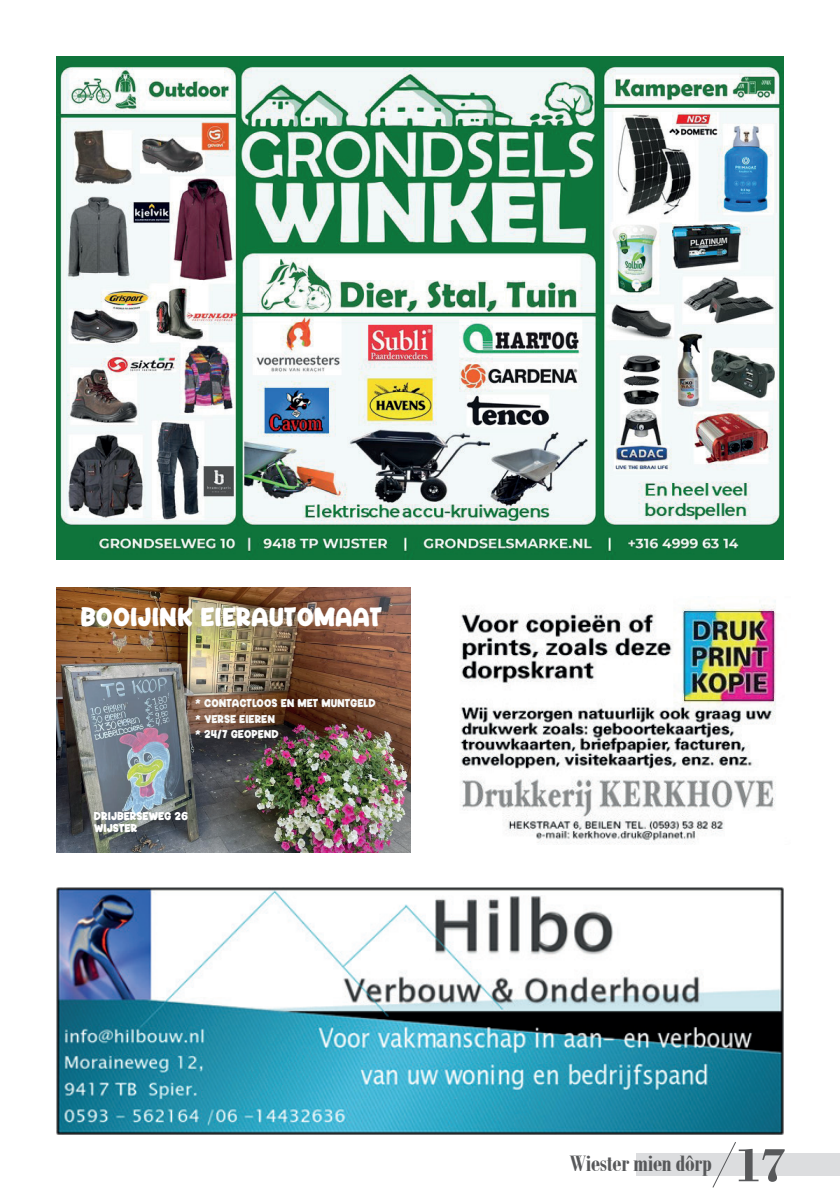
<style>
.page{position:relative;width:840px;height:1191px;background:#fff}
.page>*{position:absolute;margin:0;border:0;box-sizing:border-box;transform-origin:0 0}
.t1{font:24.4px "Blues Smile";color:#fff}
.t2{font:700 24px "Bodoni MT Condensed";letter-spacing:-.02em;color:#57585a}
.t3{font:10.6px/15.6px "Blues Smile";color:#f7f8f7}
.t4{font:10.6px/12.6px "Blues Smile";color:#fff}
.s1{font-family:"Bodoni";font-size:50px}
</style>
<div class="page">
<div style="left:635px;top:1153px;width:204px;height:22px;background:#dcdddf"></div>
<svg style="left:711px;top:1142px;width:25px;height:46px"></svg>
<img style="left:57px;top:587px;width:353px;height:265px">
<img style="left:460px;top:600px;width:316px;height:244px">
<img style="left:57px;top:57px;width:725px;height:502px">
<img style="left:57px;top:887px;width:725px;height:247px">
<h1 class="t1" style="left:80px;top:605px;width:303px">BOOIJINK EIERAUTOMAAT</h1>
<p class="t3" style="left:195px;top:696px;width:182px">* CONTACTLOOS EN MET MUNTGELD * VERSE EIEREN<br>* 24/7 GEOPEND</p>
<p class="t4" style="left:94px;top:810px;width:96px">DRIJBERSEWEG 26<br>WIJSTER</p>
<h2 class="t2" style="left:569px;top:1148px;width:217px">Wiester mien dôrp <span class="s1">17</span></h2>
</div>
